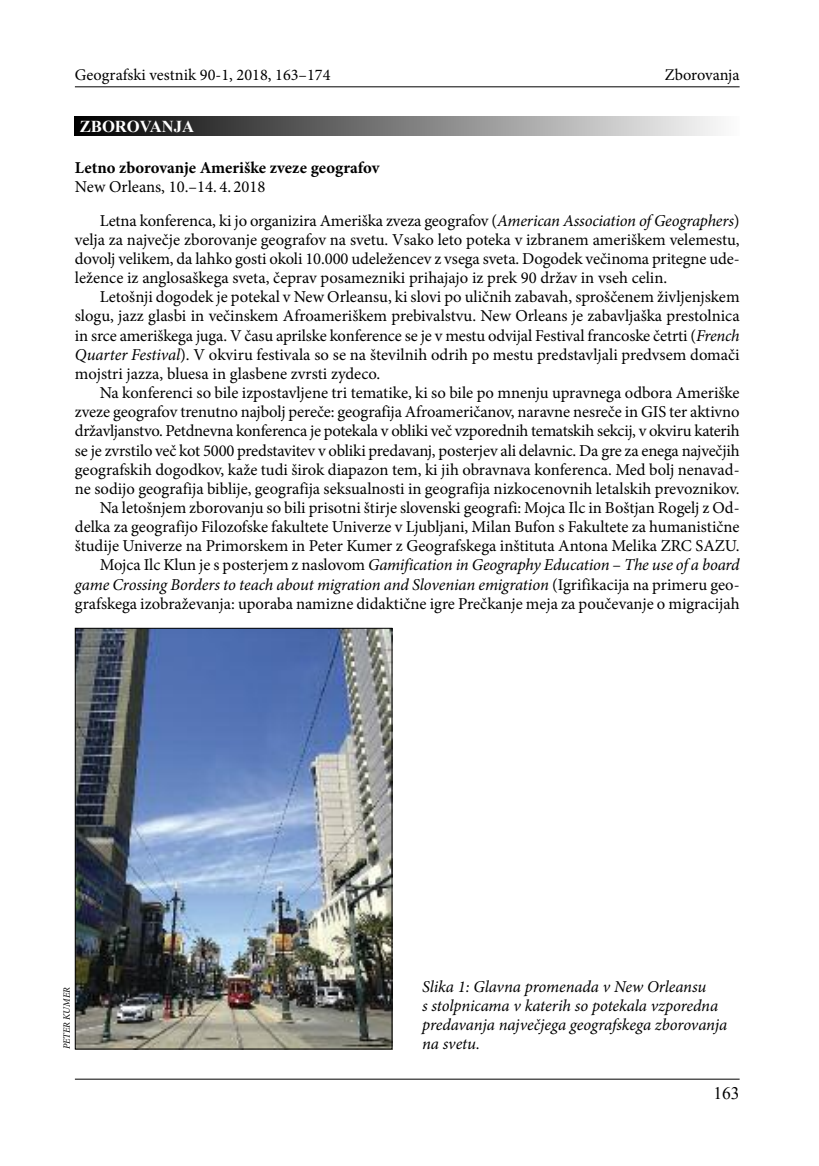
<style>
.page{position:relative;width:819px;height:1166px;background:#fff}
.page>*{position:absolute;margin:0;border:0;box-sizing:border-box;transform-origin:0 0}
.t1{font:17.5px "Times New Roman";color:#000}
.t2{font:16.62px/19.1px "Minion Pro";letter-spacing:-.005em;color:#000;text-align:justify}
.t3{font:italic 16.62px/19.1px "Minion Pro";letter-spacing:-.005em;color:#000}
.t4{font:700 16.62px "Minion Pro";color:#000}
.t5{font:700 16.62px "Times New Roman";color:#fff}
.t6{font:16.28px "Minion Pro";color:#000}
.t7{font:italic 9.62px "Minion Pro";color:#000}
.s1{font-style:italic}
</style>
<div class="page">
<hr style="left:75px;top:86px;width:665px;height:1px;background:#000">
<hr style="left:75px;top:1079px;width:665px;height:1px;background:#000">
<div style="left:75px;top:117px;width:665px;height:19px;background:linear-gradient(to right,#000,#fcfcfc)"></div>
<img style="left:77px;top:630px;width:313px;height:417px">
<div style="left:75px;top:628px;width:317px;height:421px;border:1px solid #000"></div>
<p class="t6" style="left:75px;top:68px;width:257px">Geografski vestnik 90-1, 2018, 163–174</p>
<p class="t6" style="left:665px;top:68px;width:76px">Zborovanja</p>
<p class="t5" style="left:80px;top:117px;width:116px">ZBOROVANJA</p>
<p class="t4" style="left:75px;top:162px;width:306px">Letno zborovanje Ameriške zveze geografov</p>
<p class="t2" style="left:100px;top:172px;width:641px;line-height:33.1px;text-indent:-25px">New Orleans, 10.–14. 4. 2018<br>Letna konferenca, ki jo organizira Ameriška zveza geografov (<span class="s1">American Association of Geographers</span>)</p>
<p class="t2" style="left:75px;top:231px;width:666px">velja za največje zborovanje geografov na svetu. Vsako leto poteka v izbranem ameriškem velemestu, dovolj velikem, da lahko gosti okoli 10.000 udeležencev z vsega sveta. Dogodek večinoma pritegne ude&shy;ležence iz anglosaškega sveta, čeprav posamezniki prihajajo iz prek 90 držav in vseh celin.</p>
<p class="t2" style="left:75px;top:289px;width:666px;text-indent:25px">Letošnji dogodek je potekal v New Orleansu, ki slovi po uličnih zabavah, sproščenem življenjskem slogu, jazz glasbi in večinskem Afroameriškem prebivalstvu. New Orleans je zabavljaška prestolnica in srce ameriškega juga. V času aprilske konference se je v mestu odvijal Festival francoske četrti (<span class="s1">French Quarter Festival</span>). V okviru festivala so se na številnih odrih po mestu predstavljali predvsem domači mojstri jazza, bluesa in glasbene zvrsti zydeco.</p>
<p class="t2" style="left:75px;top:385px;width:666px;text-align:right">Na konferenci so bile izpostavljene tri tematike, ki so bile po mnenju upravnega odbora Ameriške zveze geografov trenutno najbolj pereče: geografija Afroameričanov, naravne nesreče in GIS ter aktivno državljanstvo. Petdnevna konferenca je potekala v obliki več vzporednih tematskih sekcij, v okviru katerih se je zvrstilo več kot 5000 predstavitev v obliki predavanj, posterjev ali delavnic. Da gre za enega največjih geografskih dogodkov, kaže tudi širok diapazon tem, ki jih obravnava konferenca. Med bolj nenavad&shy;ne sodijo geografija biblije, geografija seksualnosti in geografija nizkocenovnih letalskih prevoznikov.<br>Na letošnjem zborovanju so bili prisotni štirje slovenski geografi: Mojca Ilc in Boštjan Rogelj z Od&shy;delka za geografijo Filozofske fakultete Univerze v Ljubljani, Milan Bufon s Fakultete za humanistične študije Univerze na Primorskem in Peter Kumer z Geografskega inštituta Antona Melika ZRC SAZU.<br>Mojca Ilc Klun je s posterjem z naslovom <span class="s1">Gamification in Geography Education</span> – <span class="s1">The use of a board game Crossing Borders to teach about migration and Slovenian emigration</span> (Igrifikacija na primeru geo&shy;grafskega izobraževanja: uporaba namizne didaktične igre Prečkanje meja za poučevanje o migracijah</p>
<p class="t7" style="left:63px;top:1049px;width:64px;rotate:-90deg">PETER KUMER</p>
<p class="t3" style="left:422px;top:978px;width:307px">Slika 1: Glavna promenada v New Orleansu<br>s stolpnicama v katerih so potekala vzporedna predavanja največjega geografskega zborovanja</p>
<p class="t3" style="left:422px;top:1036px;width:59px">na svetu.</p>
<p class="t1" style="left:713px;top:1083px;width:28px">163</p>
</div>
